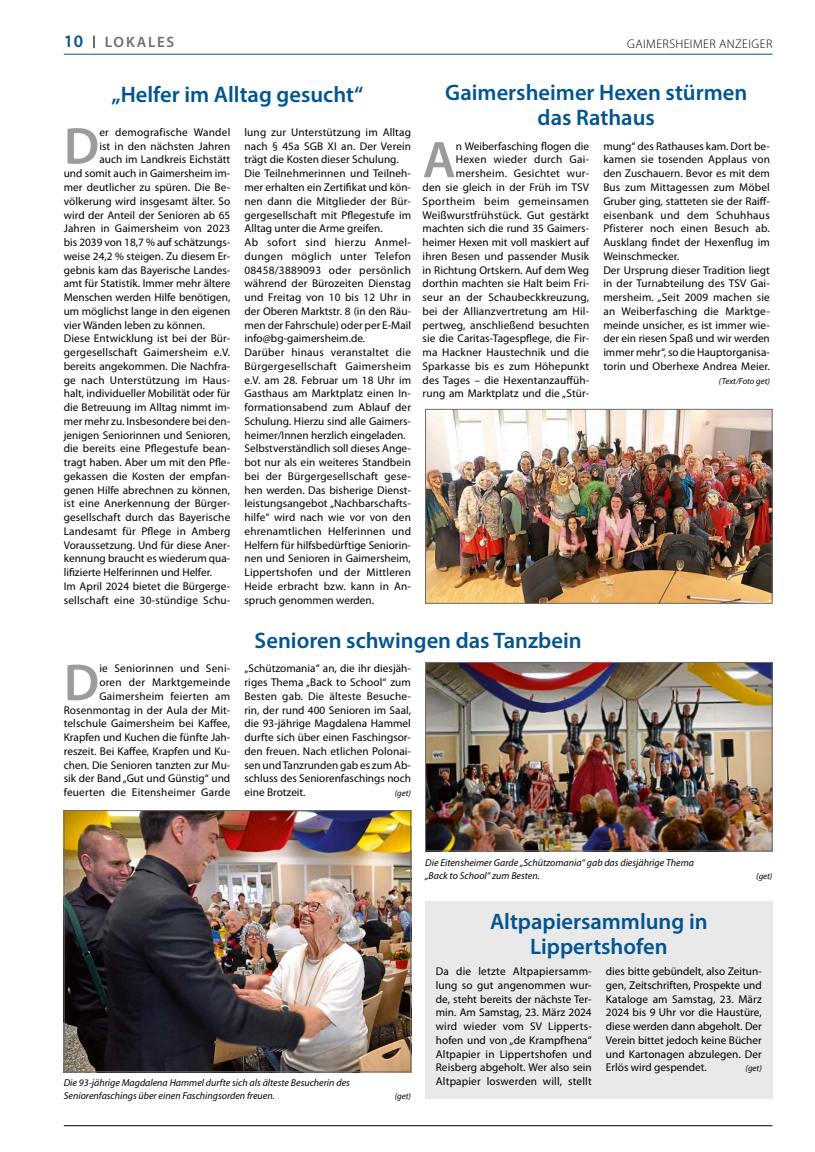
<style>
.page{position:relative;width:815px;height:1152px;background:#fff}
.page>*{position:absolute;margin:0;border:0;box-sizing:border-box;transform-origin:0 0}
.Grundschrift_Textanfang_Initial{font:600 52px "Myriad Pro";color:#9c9c9d}
.Überschrift_2sp{font:600 22.5px/25px "Myriad Pro";color:#005590;text-align:center}
.t1{font:600 15px "Myriad Pro";letter-spacing:.11em;color:#6e6e6e}
.t2{font:300 12.5px "Myriad Pro";letter-spacing:.035em;color:#000}
.Grundschrift{font:11.25px/13.8px "Myriad Pro";color:#000;text-align:justify}
.Grundschrift_Textanfang_Initial-2{font:11.25px/13.8px "Myriad Pro";letter-spacing:.005em;color:#000;text-align:right}
.Bildtext{font:italic 10px/12.5px "Myriad Pro";color:#000}
.Grundschrift-2{font:italic 8.75px "Myriad Pro";color:#000}
.Bildtext-2{font:italic 8.75px "Myriad Pro";color:#000}
.Grundschrift_Textanfang_Initial-3{font:italic 8.75px "Myriad Pro";color:#000}
.s1{font-size:17.5px;color:#005590}
</style>
<div class="page">
<hr style="left:64px;top:1125px;width:708px;height:1px;background:#000">
<hr style="left:64px;top:54px;width:708px;height:1px;background:#005590">
<div style="left:425px;top:901px;width:347px;height:197px;background:#e9e9e9"></div>
<img style="left:427px;top:411px;width:343px;height:190px">
<div style="left:425px;top:409px;width:347px;height:194px;border:1px solid #6e6e6e"></div>
<img style="left:66px;top:812px;width:343px;height:258px">
<div style="left:64px;top:810px;width:347px;height:262px;border:1px solid #6e6e6e"></div>
<img style="left:427px;top:664px;width:343px;height:185px">
<div style="left:425px;top:662px;width:347px;height:189px;border:1px solid #6e6e6e"></div>
<p class="t1" style="left:64px;top:33px;width:112px"><span class="s1">10</span> <sup>|</sup> LOKALES</p>
<p class="t2" style="left:627px;top:36px;width:147px">GAIMERSHEIMER ANZEIGER</p>
<p class="Überschrift_2sp" style="left:111px;top:81px;width:253px">„Helfer im Alltag gesucht“</p>
<p class="Grundschrift_Textanfang_Initial" style="left:64px;top:113px;width:37px">D</p>
<p class="Grundschrift_Textanfang_Initial-2" style="left:99px;top:126px;width:132px">er demografische Wandel</p>
<p class="Grundschrift_Textanfang_Initial-2" style="left:99px;top:139px;width:132px">ist in den nächsten Jahren</p>
<p class="Grundschrift_Textanfang_Initial-2" style="left:99px;top:153px;width:132px">auch im Landkreis Eichstätt</p>
<p class="Grundschrift_Textanfang_Initial-2" style="left:64px;top:167px;width:168px">und somit auch in Gaimersheim im-</p>
<p class="Grundschrift_Textanfang_Initial-2" style="left:64px;top:181px;width:168px">mer deutlicher zu spüren. Die Be-</p>
<p class="Grundschrift_Textanfang_Initial-2" style="left:64px;top:194px;width:168px">völkerung wird insgesamt älter. So</p>
<p class="Grundschrift_Textanfang_Initial-2" style="left:64px;top:208px;width:168px">wird der Anteil der Senioren ab 65</p>
<p class="Grundschrift_Textanfang_Initial-2" style="left:64px;top:222px;width:168px">Jahren in Gaimersheim von 2023</p>
<p class="Grundschrift_Textanfang_Initial-2" style="left:64px;top:236px;width:168px">bis 2039 von 18,7 % auf schätzungs-</p>
<p class="Grundschrift_Textanfang_Initial-2" style="left:64px;top:249px;width:168px">weise 24,2 % steigen. Zu diesem Er-</p>
<p class="Grundschrift_Textanfang_Initial-2" style="left:64px;top:263px;width:168px">gebnis kam das Bayerische Landes-</p>
<p class="Grundschrift_Textanfang_Initial-2" style="left:64px;top:277px;width:168px">amt für Statistik. Immer mehr ältere</p>
<p class="Grundschrift_Textanfang_Initial-2" style="left:64px;top:291px;width:168px">Menschen werden Hilfe benötigen,</p>
<p class="Grundschrift_Textanfang_Initial-2" style="left:64px;top:304px;width:168px">um möglichst lange in den eigenen</p>
<p class="Grundschrift_Textanfang_Initial-2" style="left:64px;top:318px;width:143px">vier Wänden leben zu können.</p>
<p class="Grundschrift" style="left:64px;top:332px;width:168px">Diese Entwicklung ist bei der Bür&shy;gergesellschaft Gaimersheim e.V. bereits angekommen. Die Nachfra&shy;ge nach Unterstützung im Haus&shy;halt, individueller Mobilität oder für die Betreuung im Alltag nimmt im&shy;mer mehr zu. Insbesondere bei den&shy;jenigen Seniorinnen und Senioren, die bereits eine Pflegestufe bean&shy;tragt haben. Aber um mit den Pfle&shy;gekassen die Kosten der empfan&shy;genen Hilfe abrechnen zu können, ist eine Anerkennung der Bürger&shy;gesellschaft durch das Bayerische Landesamt für Pflege in Amberg Voraussetzung. Und für diese Aner&shy;kennung braucht es wiederum qua&shy;lifizierte Helferinnen und Helfer.</p>
<p class="Grundschrift" style="left:64px;top:579px;width:168px">Im April 2024 bietet die Bürgerge&shy;sellschaft eine 30-stündige Schu-</p>
<p class="Grundschrift" style="left:244px;top:126px;width:168px">lung zur Unterstützung im Alltag nach § 45a SGB XI an. Der Verein trägt die Kosten dieser Schulung.</p>
<p class="Grundschrift" style="left:244px;top:167px;width:168px">Die Teilnehmerinnen und Teilneh&shy;mer erhalten ein Zertifikat und kön&shy;nen dann die Mitglieder der Bür&shy;gergesellschaft mit Pflegestufe im Alltag unter die Arme greifen.</p>
<p class="Grundschrift" style="left:244px;top:236px;width:168px">Ab sofort sind hierzu Anmel&shy;dungen möglich unter Telefon 08458/3889093 oder persönlich während der Bürozeiten Dienstag und Freitag von 10 bis 12 Uhr in der Oberen Marktstr. 8 (in den Räu&shy;men der Fahrschule) oder per E-Mail info@bg-gaimersheim.de.</p>
<p class="Grundschrift" style="left:244px;top:346px;width:168px">Darüber hinaus veranstaltet die Bürgergesellschaft Gaimersheim e.V. am 28. Februar um 18 Uhr im Gasthaus am Marktplatz einen In&shy;formationsabend zum Ablauf der Schulung. Hierzu sind alle Gaimers&shy;heimer/Innen herzlich eingeladen.</p>
<p class="Grundschrift" style="left:244px;top:442px;width:168px">Selbstverständlich soll dieses Ange&shy;bot nur als ein weiteres Standbein bei der Bürgergesellschaft gese&shy;hen werden. Das bisherige Dienst&shy;leistungsangebot „Nachbarschafts&shy;hilfe“ wird nach wie vor von den ehrenamtlichen Helferinnen und Helfern für hilfsbedürftige Seniorin&shy;nen und Senioren in Gaimersheim, Lippertshofen und der Mittleren Heide erbracht bzw. kann in An&shy;spruch genommen werden.</p>
<p class="Überschrift_2sp" style="left:445px;top:79px;width:304px">Gaimersheimer Hexen stürmen das Rathaus</p>
<p class="Grundschrift_Textanfang_Initial" style="left:423px;top:127px;width:35px">A</p>
<p class="Grundschrift_Textanfang_Initial-2" style="left:423px;top:139px;width:168px">n Weiberfasching flogen die<br>Hexen wieder durch Gai&shy;mersheim. Gesichtet wur-<br>den sie gleich in der Früh im TSV<br>Sportheim beim gemeinsamen<br>Weißwurstfrühstück. Gut gestärkt machten sich die rund 35 Gaimers&shy;heimer Hexen mit voll maskiert auf ihren Besen und passender Musik in Richtung Ortskern. Auf dem Weg dorthin machten sie Halt beim Fri&shy;seur an der Schaubeckkreuzung, bei der Allianzvertretung am Hil&shy;pertweg, anschließend besuchten sie die Caritas-Tagespflege, die Fir&shy;ma Hackner Haustechnik und die<br>Sparkasse bis es zum Höhepunkt des Tages – die Hexentanzauffüh&shy;rung am Marktplatz und die „Stür-</p>
<p class="Grundschrift_Textanfang_Initial-2" style="left:603px;top:139px;width:168px;text-align:justify">mung“ des Rathauses kam. Dort be&shy;kamen sie tosenden Applaus von den Zuschauern. Bevor es mit dem Bus zum Mittagessen zum Möbel Gruber ging, statteten sie der Raiff&shy;eisenbank und dem Schuhhaus Pfisterer noch einen Besuch ab.<br>Ausklang findet der Hexenflug im Weinschmecker.</p>
<p class="Grundschrift" style="left:603px;top:263px;width:168px">Der Ursprung dieser Tradition liegt in der Turnabteilung des TSV Gai&shy;mersheim. „Seit 2009 machen sie an Weiberfasching die Marktge&shy;meinde unsicher, es ist immer wie&shy;der ein riesen Spaß und wir werden immer mehr“, so die Hauptorganisa&shy;torin und Oberhexe Andrea Meier.</p>
<p class="Grundschrift-2" style="left:719px;top:376px;width:53px">(Text/Foto get)</p>
<p class="Überschrift_2sp" style="left:255px;top:627px;width:329px">Senioren schwingen das Tanzbein</p>
<p class="Grundschrift_Textanfang_Initial-2" style="left:64px;top:662px;width:168px">ie Seniorinnen und Seni-<br>oren der Marktgemeinde<br>Gaimersheim feierten am<br>Rosenmontag in der Aula der Mit&shy;telschule Gaimersheim bei Kaffee,<br>Krapfen und Kuchen die fünfte Jah&shy;reszeit. Bei Kaffee, Krapfen und Ku&shy;chen. Die Senioren tanzten zur Mu&shy;sik der Band „Gut und Günstig“ und feuerten die Eitensheimer Garde</p>
<p class="Grundschrift_Textanfang_Initial-2" style="left:244px;top:662px;width:168px;text-align:justify">„Schützomania“ an, die ihr diesjäh&shy;riges Thema „Back to School“ zum Besten gab. Die älteste Besuche&shy;rin, der rund 400 Senioren im Saal, die 93-jährige Magdalena Hammel durfte sich über einen Faschingsor&shy;den freuen. Nach etlichen Polonai&shy;sen und Tanzrunden gab es zum Ab&shy;schluss des Seniorenfaschings noch eine Brotzeit.</p>
<p class="Grundschrift_Textanfang_Initial" style="left:64px;top:649px;width:37px">D</p>
<p class="Grundschrift_Textanfang_Initial-3" style="left:395px;top:788px;width:18px">(get)</p>
<p class="Bildtext" style="left:64px;top:1076px;width:288px">Die 93-jährige Magdalena Hammel durfte sich als älteste Besucherin des<br>Seniorenfaschings über einen Faschingsorden freuen.</p>
<p class="Bildtext-2" style="left:395px;top:1091px;width:18px">(get)</p>
<p class="Bildtext" style="left:425px;top:857px;width:270px">Die Eitensheimer Garde „Schützomania“ gab das diesjährige Thema „Back to School“ zum Besten.</p>
<p class="Bildtext-2" style="left:756px;top:871px;width:18px">(get)</p>
<p class="Überschrift_2sp" style="left:490px;top:908px;width:219px">Altpapiersammlung in<br>Lippertshofen</p>
<p class="Grundschrift" style="left:436px;top:964px;width:158px">Da die letzte Altpapiersamm&shy;lung so gut angenommen wur&shy;de, steht bereits der nächste Ter&shy;min. Am Samstag, 23. März 2024 wird wieder vom SV Lipperts&shy;hofen und von „de Krampfhena“ Altpapier in Lippertshofen und Reisberg abgeholt. Wer also sein Altpapier loswerden will, stellt</p>
<p class="Grundschrift" style="left:606px;top:964px;width:157px">dies bitte gebündelt, also Zeitun&shy;gen, Zeitschriften, Prospekte und Kataloge am Samstag, 23. März 2024 bis 9 Uhr vor die Haustüre, diese werden dann abgeholt. Der Verein bittet jedoch keine Bücher und Kartonagen abzulegen. Der Erlös wird gespendet.</p>
<p class="Grundschrift-2" style="left:746px;top:1063px;width:18px">(get)</p>
</div>
